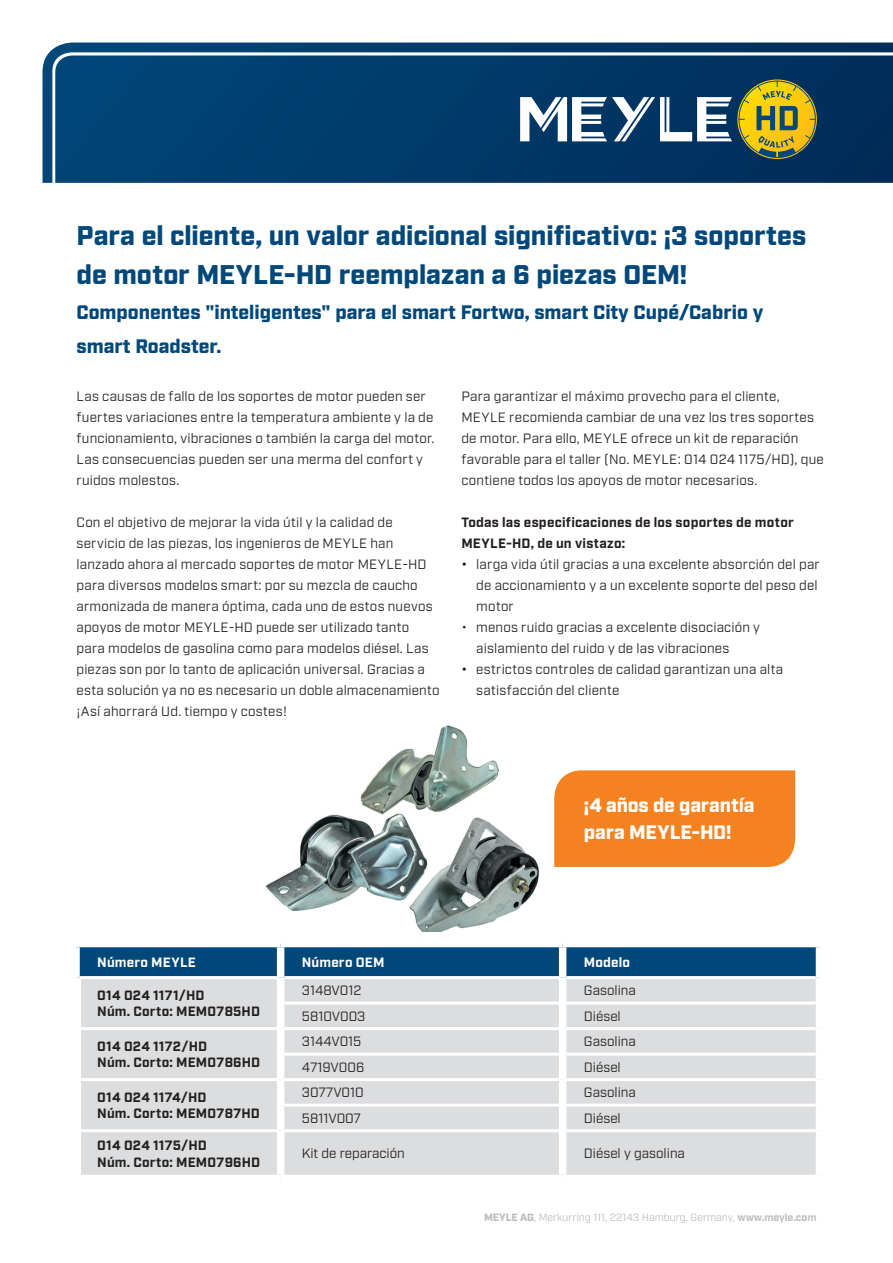
<style>
.page{position:relative;width:893px;height:1263px;background:#fff}
.page>*{position:absolute;margin:0;border:0;box-sizing:border-box;transform-origin:0 0}
.t1{font:900 27px/39px "Industry";color:#00477a}
.t2{font:900 19.5px "Industry";color:#00477a}
.t3{font:900 19.5px/27px "Industry";letter-spacing:-.01em;color:#fff}
.t4{font:13.5px/21px "Industry";letter-spacing:.01em;color:#231f20}
.t5{font:700 13.5px/21px "Industry";letter-spacing:.015em;color:#231f20}
.t6{font:700 13.5px "Industry";letter-spacing:.01em;color:#fff}
.t7{font:10.5px "Industry";color:#bcbdc0}
.s1{font-weight:700}
.s2{font-weight:900}
</style>
<div class="page">
<div style="left:554px;top:770px;width:241px;height:97px;background:#f58220"></div>
<svg style="left:43px;top:43px;width:850px;height:140px"></svg>
<svg style="left:738px;top:81px;width:78px;height:77px"></svg>
<svg style="left:520px;top:97px;width:212px;height:44px"></svg>
<div style="left:81px;top:979px;width:740px;height:200px;background:#dcdddf"></div>
<div style="left:80px;top:947px;width:736px;height:29px;background:#00477a"></div>
<hr style="left:284px;top:1001px;width:275px;height:3px;background:#fff">
<hr style="left:566px;top:1001px;width:250px;height:3px;background:#fff">
<hr style="left:80px;top:1027px;width:197px;height:3px;background:#fff">
<hr style="left:284px;top:1027px;width:275px;height:3px;background:#fff">
<hr style="left:566px;top:1027px;width:250px;height:3px;background:#fff">
<hr style="left:284px;top:1052px;width:275px;height:3px;background:#fff">
<hr style="left:566px;top:1052px;width:250px;height:3px;background:#fff">
<hr style="left:80px;top:1078px;width:197px;height:3px;background:#fff">
<hr style="left:284px;top:1078px;width:275px;height:3px;background:#fff">
<hr style="left:566px;top:1078px;width:250px;height:3px;background:#fff">
<hr style="left:284px;top:1104px;width:275px;height:3px;background:#fff">
<hr style="left:566px;top:1104px;width:250px;height:3px;background:#fff">
<hr style="left:80px;top:1129px;width:197px;height:3px;background:#fff">
<hr style="left:284px;top:1129px;width:275px;height:3px;background:#fff">
<hr style="left:566px;top:1129px;width:250px;height:3px;background:#fff">
<div style="left:277px;top:947px;width:7px;height:30px;background:#fff"></div>
<div style="left:559px;top:947px;width:7px;height:30px;background:#fff"></div>
<div style="left:277px;top:977px;width:7px;height:26px;background:#fff"></div>
<div style="left:559px;top:977px;width:7px;height:26px;background:#fff"></div>
<div style="left:816px;top:977px;width:7px;height:26px;background:#fff"></div>
<div style="left:277px;top:1003px;width:7px;height:25px;background:#fff"></div>
<div style="left:559px;top:1003px;width:7px;height:25px;background:#fff"></div>
<div style="left:816px;top:1003px;width:7px;height:25px;background:#fff"></div>
<div style="left:277px;top:1028px;width:7px;height:26px;background:#fff"></div>
<div style="left:559px;top:1028px;width:7px;height:26px;background:#fff"></div>
<div style="left:816px;top:1028px;width:7px;height:26px;background:#fff"></div>
<div style="left:277px;top:1054px;width:7px;height:25px;background:#fff"></div>
<div style="left:559px;top:1054px;width:7px;height:25px;background:#fff"></div>
<div style="left:816px;top:1054px;width:7px;height:25px;background:#fff"></div>
<div style="left:277px;top:1079px;width:7px;height:26px;background:#fff"></div>
<div style="left:559px;top:1079px;width:7px;height:26px;background:#fff"></div>
<div style="left:816px;top:1079px;width:7px;height:26px;background:#fff"></div>
<div style="left:277px;top:1105px;width:7px;height:26px;background:#fff"></div>
<div style="left:559px;top:1105px;width:7px;height:26px;background:#fff"></div>
<div style="left:816px;top:1105px;width:7px;height:26px;background:#fff"></div>
<div style="left:277px;top:1131px;width:7px;height:44px;background:#fff"></div>
<div style="left:559px;top:1131px;width:7px;height:44px;background:#fff"></div>
<div style="left:816px;top:1131px;width:7px;height:44px;background:#fff"></div>
<div style="left:72px;top:1175px;width:209px;height:7px;background:#fff"></div>
<div style="left:281px;top:1175px;width:282px;height:7px;background:#fff"></div>
<div style="left:563px;top:1175px;width:260px;height:7px;background:#fff"></div>
<img style="left:265px;top:725px;width:274px;height:206px">
<p class="t1" style="left:77px;top:218px;width:731px">Para el cliente, un valor adicional significativo: ¡3 soportes de motor MEYLE-HD reemplazan a 6 piezas OEM!</p>
<p class="t2" style="left:77px;top:300px;width:688px">Componentes "inteligentes" para el smart Fortwo, smart City Cupé/Cabrio y</p>
<p class="t2" style="left:77px;top:335px;width:146px">smart Roadster.</p>
<p class="t4" style="left:77px;top:386px;width:359px">Las causas de fallo de los soportes de motor pueden ser fuertes variaciones entre la temperatura ambiente y la de funcionamiento, vibraciones o también la carga del motor.<br>Las consecuencias pueden ser una merma del confort y ruidos molestos.</p>
<p class="t4" style="left:77px;top:512px;width:365px">Con el objetivo de mejorar la vida útil y la calidad de servicio de las piezas, los ingenieros de MEYLE han lanzado ahora al mercado soportes de motor MEYLE-HD para diversos modelos smart: por su mezcla de caucho armonizada de manera óptima, cada uno de estos nuevos apoyos de motor MEYLE-HD puede ser utilizado tanto para modelos de gasolina como para modelos diésel. Las piezas son por lo tanto de aplicación universal. Gracias a esta solución ya no es necesario un doble almacenamiento ¡Así ahorrará Ud. tiempo y costes!</p>
<p class="t4" style="left:461px;top:386px;width:364px">Para garantizar el máximo provecho para el cliente, MEYLE recomienda cambiar de una vez los tres soportes de motor. Para ello, MEYLE ofrece un kit de reparación favorable para el taller (No. MEYLE: 014 024 1175/HD), que contiene todos los apoyos de motor necesarios.</p>
<p class="t5" style="left:461px;top:513px;width:334px">Todas las especificaciones de los soportes de motor<br>MEYLE-HD, de un vistazo:</p>
<p class="t4" style="left:476px;top:554px;width:345px;text-indent:-15px"><span class="s1">•</span> larga vida útil gracias a una excelente absorción del par de accionamiento y a un excelente soporte del peso del motor</p>
<p class="t4" style="left:476px;top:617px;width:285px;text-indent:-15px">• menos ruido gracias a excelente disociación y aislamiento del ruido y de las vibraciones</p>
<p class="t4" style="left:476px;top:659px;width:308px;text-indent:-15px"><span class="s1">•</span> estrictos controles de calidad garantizan una alta satisfacción del cliente</p>
<p class="t3" style="left:584px;top:793px;width:172px">¡4 años de garantía para MEYLE-HD!</p>
<p class="t6" style="left:97px;top:954px;width:100px">Número MEYLE</p>
<p class="t6" style="left:302px;top:954px;width:84px">Número OEM</p>
<p class="t6" style="left:584px;top:954px;width:48px">Modelo</p>
<p class="t5" style="left:97px;top:985px;width:109px">014 024 1171/HD</p>
<p class="t5" style="left:97px;top:1002px;width:164px">Núm. Corto: MEM0785HD</p>
<p class="t4" style="left:302px;top:980px;width:61px">3148V012</p>
<p class="t4" style="left:584px;top:980px;width:53px">Gasolina</p>
<p class="t4" style="left:302px;top:1006px;width:65px">5810V003</p>
<p class="t4" style="left:584px;top:1006px;width:38px">Diésel</p>
<p class="t5" style="left:97px;top:1036px;width:111px">014 024 1172/HD</p>
<p class="t5" style="left:97px;top:1053px;width:164px">Núm. Corto: MEM0786HD</p>
<p class="t5" style="left:97px;top:1087px;width:111px">014 024 1174/HD</p>
<p class="t5" style="left:97px;top:1104px;width:164px">Núm. Corto: MEM0787HD</p>
<p class="t5" style="left:97px;top:1135px;width:111px">014 024 1175/HD</p>
<p class="t5" style="left:97px;top:1152px;width:164px">Núm. Corto: MEM0796HD</p>
<p class="t4" style="left:302px;top:1031px;width:61px">3144V015</p>
<p class="t4" style="left:584px;top:1031px;width:53px">Gasolina</p>
<p class="t4" style="left:302px;top:1057px;width:64px">4719V006</p>
<p class="t4" style="left:584px;top:1057px;width:38px">Diésel</p>
<p class="t4" style="left:302px;top:1082px;width:63px">3077V010</p>
<p class="t4" style="left:584px;top:1082px;width:53px">Gasolina</p>
<p class="t4" style="left:302px;top:1108px;width:61px">5811V007</p>
<p class="t4" style="left:584px;top:1108px;width:38px">Diésel</p>
<p class="t4" style="left:302px;top:1143px;width:104px">Kit de reparación</p>
<p class="t4" style="left:584px;top:1143px;width:103px">Diésel y gasolina</p>
<p class="t7" style="left:484px;top:1211px;width:334px"><span class="s2">MEYLE AG</span>, Merkurring 111, 22143 Hamburg, Germany, <span class="s1">www.meyle.com</span></p>
</div>
